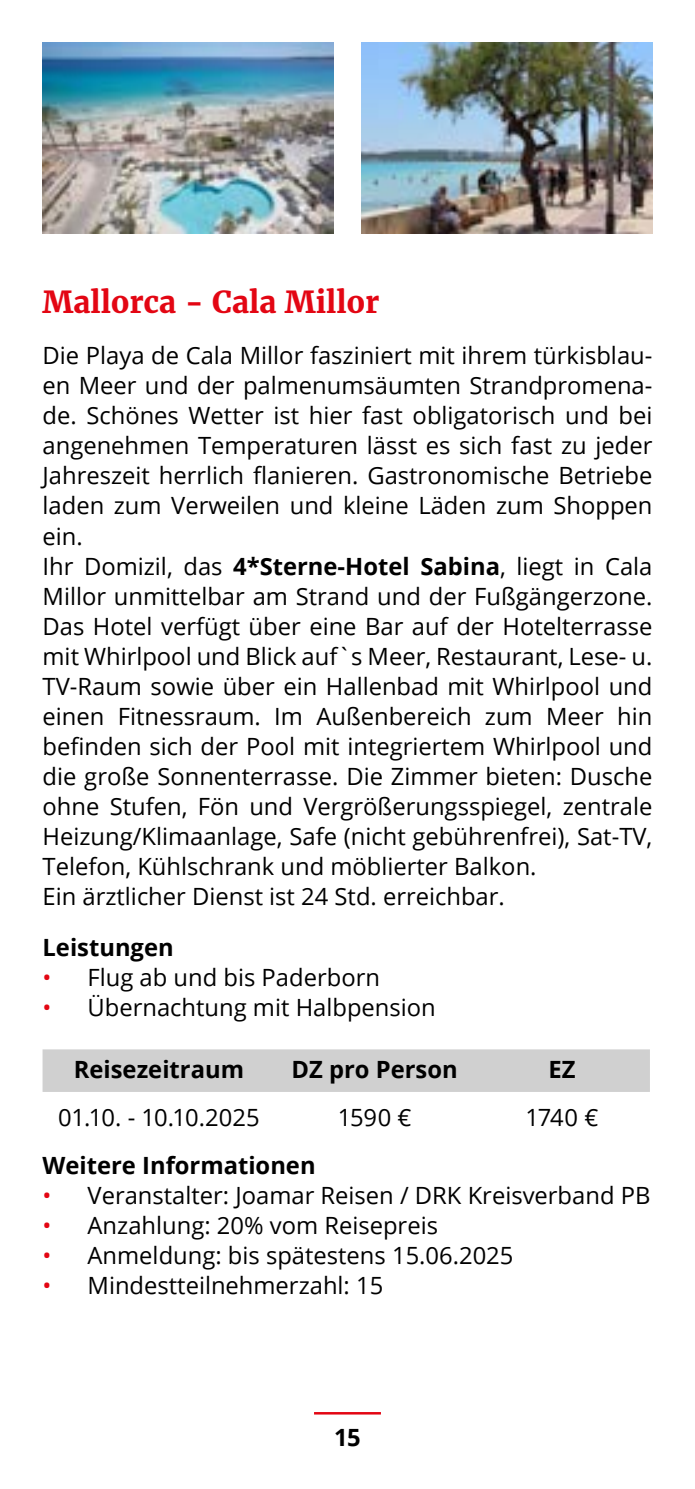
<style>
.page{position:relative;width:695px;height:1489px;background:#fff}
.page>*{position:absolute;margin:0;border:0;box-sizing:border-box;transform-origin:0 0}
.t1{font:700 30px "Merriweather";color:#e30613}
.t2{font:23.75px/30px "Open Sans";color:#000}
.t3{font:700 23.75px "Open Sans";color:#000}
.s1{font-weight:700}
.s2{color:#e30613}
</style>
<div class="page">
<img style="left:43px;top:43px;width:290px;height:191px">
<img style="left:361px;top:43px;width:291px;height:191px">
<div style="left:43px;top:1049px;width:606px;height:42px;background:#d0d0d0"></div>
<hr style="left:314px;top:1411px;width:67px;height:3px;background:#e30613">
<p class="t1" style="left:43px;top:283px;width:338px">Mallorca - Cala Millor</p>
<p class="t2" style="left:43px;top:340px;width:611px">Die Playa de Cala Millor fasziniert mit ihrem türkisblau&shy;en Meer und der palmenumsäumten Strandpromena&shy;de. Schönes Wetter ist hier fast obligatorisch und bei angenehmen Temperaturen lässt es sich fast zu jeder Jahreszeit herrlich flanieren. Gastronomische Betriebe laden zum Verweilen und kleine Läden zum Shoppen ein.<br>Ihr Domizil, das <span class="s1">4*Sterne-Hotel Sabina</span>, liegt in Cala Millor unmittelbar am Strand und der Fußgängerzone.<br>Das Hotel verfügt über eine Bar auf der Hotelterrasse mit Whirlpool und Blick auf`s Meer, Restaurant, Lese- u.<br>TV-Raum sowie über ein Hallenbad mit Whirlpool und einen Fitnessraum. Im Außenbereich zum Meer hin befinden sich der Pool mit integriertem Whirlpool und die große Sonnenterrasse. Die Zimmer bieten: Dusche ohne Stufen, Fön und Vergrößerungsspiegel, zentrale Heizung/Klimaanlage, Safe (nicht gebührenfrei), Sat-TV, Telefon, Kühlschrank und möblierter Balkon.<br>Ein ärztlicher Dienst ist 24 Std. erreichbar.</p>
<p class="t3" style="left:43px;top:930px;width:133px">Leistungen</p>
<p class="t2" style="left:43px;top:961px;width:339px"><span class="s2">•</span> Flug ab und bis Paderborn</p>
<p class="t2" style="left:43px;top:991px;width:394px"><span class="s2">•</span> Übernachtung mit Halbpension</p>
<p class="t3" style="left:74px;top:1052px;width:172px">Reisezeitraum</p>
<p class="t3" style="left:291px;top:1052px;width:168px">DZ pro Person</p>
<p class="t3" style="left:548px;top:1052px;width:29px">EZ</p>
<p class="t2" style="left:58px;top:1101px;width:203px">01.10. - 10.10.2025</p>
<p class="t2" style="left:338px;top:1101px;width:75px">1590 €</p>
<p class="t2" style="left:525px;top:1101px;width:74px">1740 €</p>
<p class="t3" style="left:43px;top:1148px;width:274px">Weitere Informationen</p>
<p class="t2" style="left:43px;top:1179px;width:609px"><span class="s2">•</span> Veranstalter: Joamar Reisen / DRK Kreisverband PB</p>
<p class="t2" style="left:43px;top:1209px;width:397px"><span class="s2">•</span> Anzahlung: 20% vom Reisepreis</p>
<p class="t2" style="left:43px;top:1239px;width:472px"><span class="s2">•</span> Anmeldung: bis spätestens 15.06.2025</p>
<p class="t2" style="left:43px;top:1269px;width:342px"><span class="s2">•</span> Mindestteilnehmerzahl: 15</p>
<p class="t3" style="left:334px;top:1420px;width:28px">15</p>
</div>
